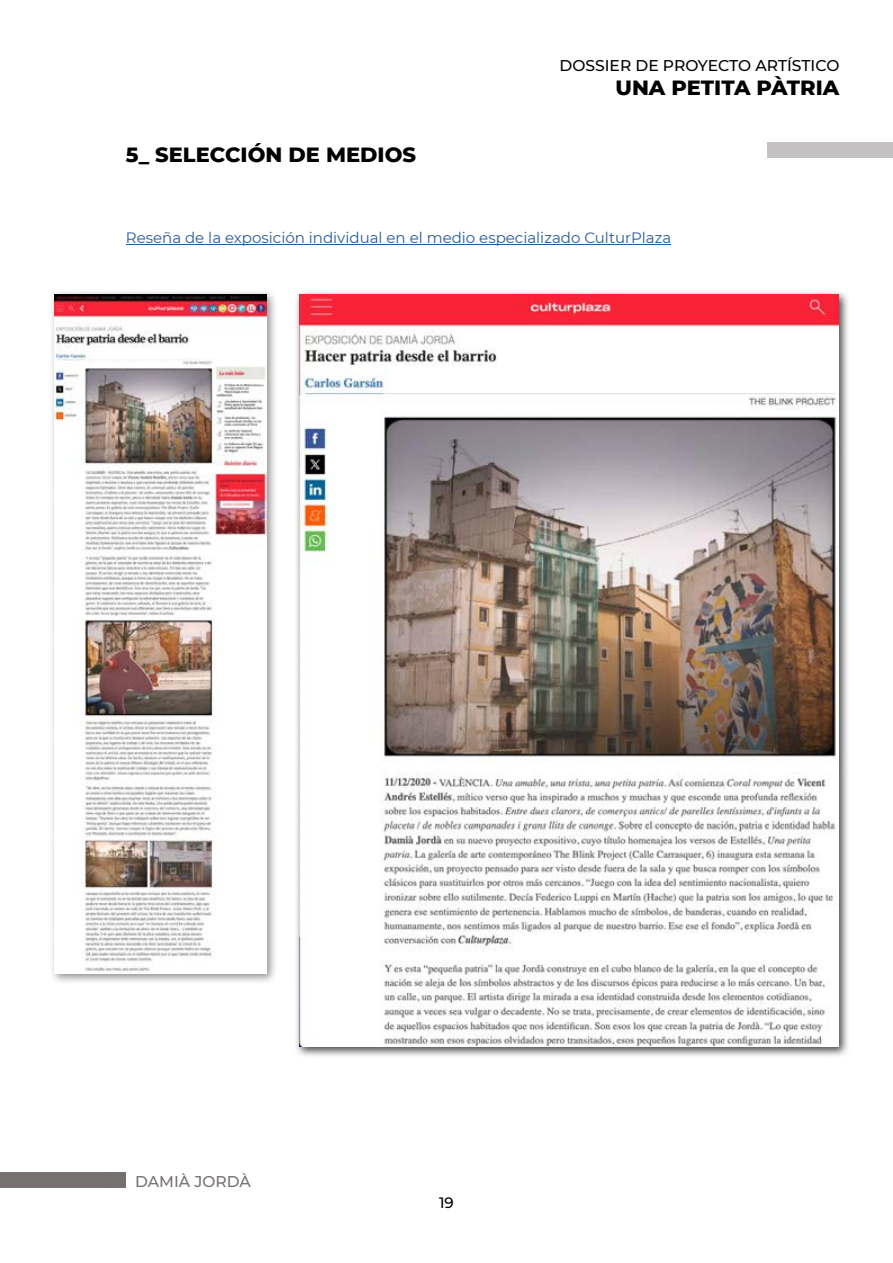
<style>
.page{position:relative;width:893px;height:1263px;background:#fff}
.page>*{position:absolute;margin:0;border:0;box-sizing:border-box;transform-origin:0 0}
.t1{font:800 21px "Montserrat";color:#000}
.t2{font:500 15.6px "Montserrat";color:#000}
.t3{font:500 15.6px "Montserrat";color:#767171}
.t4{font:15px "Montserrat";color:#275b9b}
.t5{font:500 15px "Montserrat";color:#000}
</style>
<div class="page">
<div style="left:0;top:1172px;width:125px;height:15px;background:#767171"></div>
<div style="left:767px;top:142px;width:126px;height:15px;background:#c3c1c1"></div>
<hr style="left:126px;top:244px;width:545px;height:1px;background:#275b9b">
<div style="left:294px;top:290px;width:556px;height:767px;background:#000;opacity:.75"></div>
<img style="left:300px;top:295px;width:539px;height:752px">
<div style="left:49px;top:289px;width:228px;height:695px;background:#000;opacity:.45"></div>
<img style="left:54px;top:295px;width:213px;height:678px">
<h1 class="t1" style="left:126px;top:139px;width:292px">5_ SELECCIÓN DE MEDIOS</h1>
<p class="t2" style="left:560px;top:55px;width:281px">DOSSIER DE PROYECTO ARTÍSTICO</p>
<h1 class="t1" style="left:615px;top:72px;width:225px">UNA PETITA PÀTRIA</h1>
<p class="t4" style="left:126px;top:228px;width:547px">Reseña de la exposición individual en el medio especializado CulturPlaza</p>
<p class="t3" style="left:135px;top:1171px;width:117px">DAMIÀ JORDÀ</p>
<p class="t5" style="left:439px;top:1193px;width:16px">19</p>
</div>
